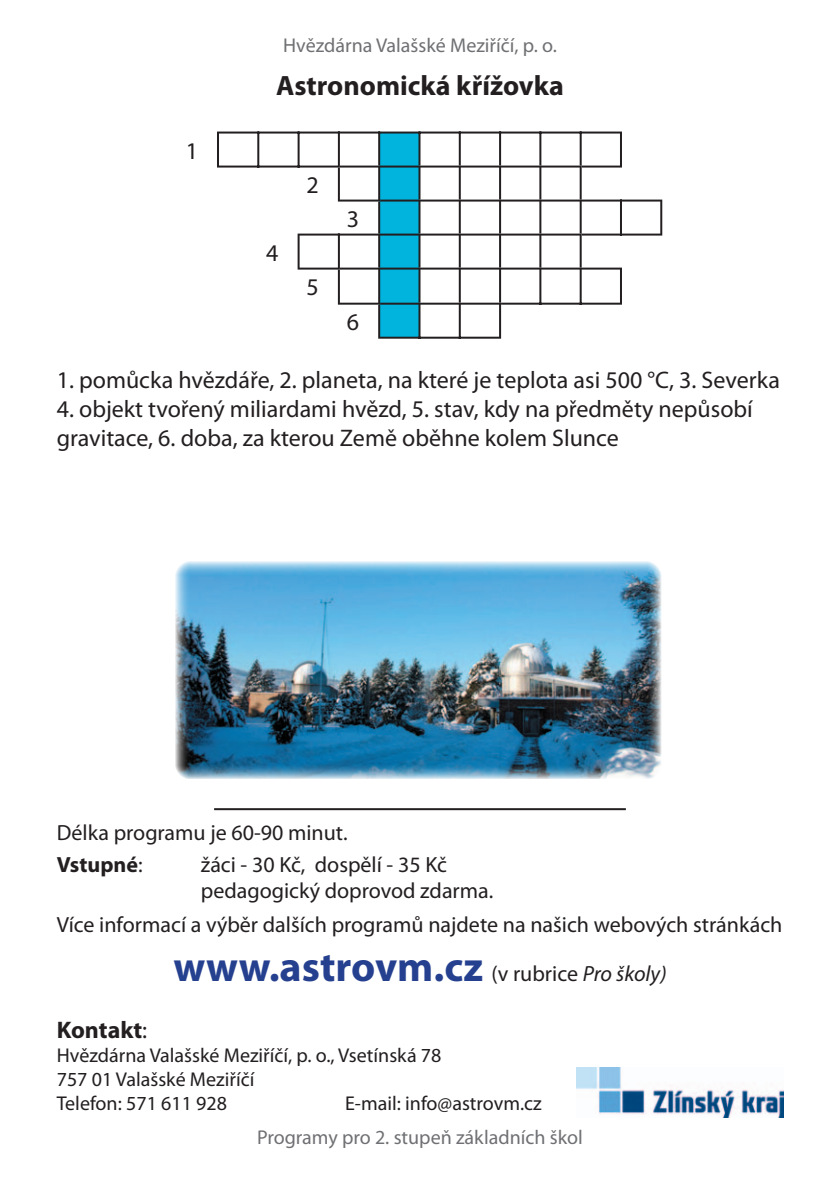
<style>
.page{position:relative;width:840px;height:1191px;background:#fff}
.page>*{position:absolute;margin:0;border:0;box-sizing:border-box;transform-origin:0 0}
.t1{font:700 42px "Myriad Pro";color:#25408f}
.t2{font:700 28px "Myriad Pro";color:#231f20}
.t3{font:24px/28.8px "Myriad Pro";color:#231f20}
.t4{font:700 24px "Myriad Pro";color:#231f20}
.t5{font:22px "Myriad Pro";color:#231f20}
.t6{font:700 22px "Myriad Pro";color:#231f20}
.t7{font:20px "Myriad Pro";color:#231f20}
.t8{font:20px "Myriad Pro";color:#6f7073}
.s1{font-weight:400}
.s2{font-weight:400;font-size:22px;color:#231f20}
.s3{font-weight:400;font-style:italic;font-size:22px;color:#231f20}
</style>
<div class="page">
<hr style="left:214px;top:808px;width:411px;height:2px;background:#231f20">
<img style="left:576px;top:1067px;width:206px;height:50px">
<hr style="left:217px;top:132px;width:40px;height:2px;background:#231f20">
<hr style="left:217px;top:134px;width:2px;height:32px;background:#231f20">
<hr style="left:259px;top:132px;width:38px;height:2px;background:#231f20">
<hr style="left:257px;top:132px;width:2px;height:36px;background:#231f20">
<hr style="left:299px;top:132px;width:39px;height:2px;background:#231f20">
<hr style="left:297px;top:132px;width:2px;height:36px;background:#231f20">
<hr style="left:340px;top:132px;width:38px;height:2px;background:#231f20">
<hr style="left:338px;top:132px;width:2px;height:34px;background:#231f20">
<hr style="left:420px;top:132px;width:38px;height:2px;background:#231f20">
<hr style="left:460px;top:132px;width:39px;height:2px;background:#231f20">
<hr style="left:458px;top:132px;width:2px;height:34px;background:#231f20">
<hr style="left:501px;top:132px;width:38px;height:2px;background:#231f20">
<hr style="left:499px;top:132px;width:2px;height:34px;background:#231f20">
<hr style="left:541px;top:132px;width:38px;height:2px;background:#231f20">
<hr style="left:539px;top:132px;width:2px;height:34px;background:#231f20">
<hr style="left:581px;top:132px;width:40px;height:2px;background:#231f20">
<hr style="left:579px;top:132px;width:2px;height:34px;background:#231f20">
<hr style="left:619px;top:134px;width:2px;height:32px;background:#231f20">
<hr style="left:217px;top:166px;width:40px;height:2px;background:#231f20">
<hr style="left:259px;top:166px;width:38px;height:2px;background:#231f20">
<hr style="left:299px;top:166px;width:41px;height:2px;background:#231f20">
<hr style="left:581px;top:166px;width:40px;height:2px;background:#231f20">
<hr style="left:340px;top:166px;width:40px;height:2px;background:#231f20">
<hr style="left:338px;top:168px;width:2px;height:32px;background:#231f20">
<hr style="left:420px;top:166px;width:40px;height:2px;background:#231f20">
<hr style="left:460px;top:166px;width:41px;height:2px;background:#231f20">
<hr style="left:458px;top:168px;width:2px;height:32px;background:#231f20">
<hr style="left:501px;top:166px;width:40px;height:2px;background:#231f20">
<hr style="left:499px;top:168px;width:2px;height:32px;background:#231f20">
<hr style="left:541px;top:166px;width:40px;height:2px;background:#231f20">
<hr style="left:539px;top:168px;width:2px;height:32px;background:#231f20">
<hr style="left:579px;top:168px;width:2px;height:32px;background:#231f20">
<hr style="left:338px;top:200px;width:42px;height:2px;background:#231f20">
<hr style="left:420px;top:200px;width:40px;height:2px;background:#231f20">
<hr style="left:460px;top:200px;width:41px;height:2px;background:#231f20">
<hr style="left:458px;top:202px;width:2px;height:32px;background:#231f20">
<hr style="left:501px;top:200px;width:40px;height:2px;background:#231f20">
<hr style="left:499px;top:202px;width:2px;height:32px;background:#231f20">
<hr style="left:541px;top:200px;width:40px;height:2px;background:#231f20">
<hr style="left:539px;top:202px;width:2px;height:32px;background:#231f20">
<hr style="left:581px;top:200px;width:38px;height:2px;background:#231f20">
<hr style="left:579px;top:202px;width:2px;height:32px;background:#231f20">
<hr style="left:621px;top:200px;width:41px;height:2px;background:#231f20">
<hr style="left:619px;top:200px;width:2px;height:36px;background:#231f20">
<hr style="left:660px;top:202px;width:2px;height:32px;background:#231f20">
<hr style="left:581px;top:234px;width:38px;height:2px;background:#231f20">
<hr style="left:621px;top:234px;width:41px;height:2px;background:#231f20">
<hr style="left:297px;top:234px;width:41px;height:2px;background:#231f20">
<hr style="left:297px;top:236px;width:2px;height:32px;background:#231f20">
<hr style="left:340px;top:234px;width:40px;height:2px;background:#231f20">
<hr style="left:338px;top:234px;width:2px;height:34px;background:#231f20">
<hr style="left:420px;top:234px;width:40px;height:2px;background:#231f20">
<hr style="left:460px;top:234px;width:41px;height:2px;background:#231f20">
<hr style="left:458px;top:236px;width:2px;height:32px;background:#231f20">
<hr style="left:501px;top:234px;width:40px;height:2px;background:#231f20">
<hr style="left:499px;top:236px;width:2px;height:32px;background:#231f20">
<hr style="left:541px;top:234px;width:40px;height:2px;background:#231f20">
<hr style="left:539px;top:236px;width:2px;height:32px;background:#231f20">
<hr style="left:579px;top:236px;width:2px;height:32px;background:#231f20">
<hr style="left:297px;top:268px;width:43px;height:2px;background:#231f20">
<hr style="left:340px;top:268px;width:40px;height:2px;background:#231f20">
<hr style="left:338px;top:270px;width:2px;height:33px;background:#231f20">
<hr style="left:420px;top:268px;width:40px;height:2px;background:#231f20">
<hr style="left:460px;top:268px;width:41px;height:2px;background:#231f20">
<hr style="left:458px;top:270px;width:2px;height:33px;background:#231f20">
<hr style="left:501px;top:268px;width:40px;height:2px;background:#231f20">
<hr style="left:499px;top:270px;width:2px;height:33px;background:#231f20">
<hr style="left:541px;top:268px;width:40px;height:2px;background:#231f20">
<hr style="left:539px;top:270px;width:2px;height:35px;background:#231f20">
<hr style="left:581px;top:268px;width:40px;height:2px;background:#231f20">
<hr style="left:579px;top:270px;width:2px;height:35px;background:#231f20">
<hr style="left:619px;top:270px;width:2px;height:33px;background:#231f20">
<hr style="left:338px;top:303px;width:42px;height:2px;background:#231f20">
<hr style="left:501px;top:303px;width:38px;height:2px;background:#231f20">
<hr style="left:541px;top:303px;width:38px;height:2px;background:#231f20">
<hr style="left:581px;top:303px;width:40px;height:2px;background:#231f20">
<hr style="left:420px;top:303px;width:40px;height:2px;background:#231f20">
<svg style="left:378px;top:132px;width:42px;height:207px;background:#06a1c5"></svg>
<hr style="left:460px;top:303px;width:41px;height:2px;background:#231f20">
<hr style="left:458px;top:305px;width:2px;height:34px;background:#231f20">
<hr style="left:499px;top:305px;width:2px;height:32px;background:#231f20">
<hr style="left:378px;top:337px;width:40px;height:2px;background:#231f20">
<hr style="left:420px;top:337px;width:38px;height:2px;background:#231f20">
<hr style="left:460px;top:337px;width:41px;height:2px;background:#231f20">
<img style="left:176px;top:561px;width:485px;height:218px">
<p class="t8" style="left:283px;top:34px;width:275px">Hvězdárna Valašské Meziříčí, p. o.</p>
<p class="t3" style="left:186px;top:137px;width:14px">1</p>
<p class="t2" style="left:276px;top:70px;width:289px">Astronomická křížovka</p>
<p class="t3" style="left:266px;top:239px;width:14px">4</p>
<p class="t3" style="left:306px;top:171px;width:14px">2</p>
<p class="t3" style="left:306px;top:273px;width:14px">5</p>
<p class="t3" style="left:347px;top:205px;width:14px">3</p>
<p class="t3" style="left:347px;top:308px;width:14px">6</p>
<p class="t3" style="left:57px;top:366px;width:724px">1. pomůcka hvězdáře, 2. planeta, na které je teplota asi 500 °C, 3. Severka</p>
<p class="t3" style="left:57px;top:395px;width:697px">4. objekt tvořený miliardami hvězd, 5. stav, kdy na předměty nepůsobí gravitace, 6. doba, za kterou Země oběhne kolem Slunce</p>
<p class="t5" style="left:57px;top:820px;width:292px">Délka programu je 60-90 minut.</p>
<p class="t6" style="left:57px;top:852px;width:87px">Vstupné<span class="s1">:</span></p>
<p class="t5" style="left:201px;top:852px;width:247px">žáci - 30 Kč, dospělí - 35 Kč</p>
<p class="t5" style="left:201px;top:878px;width:294px">pedagogický doprovod zdarma.</p>
<p class="t5" style="left:57px;top:912px;width:726px">Více informací a výběr dalších programů najdete na našich webových stránkách</p>
<p class="t1" style="left:173px;top:943px;width:494px">www.astrovm.cz <span class="s2">(v rubrice</span> <span class="s3">Pro školy)</span></p>
<p class="t4" style="left:57px;top:1016px;width:92px">Kontakt<span class="s1">:</span></p>
<p class="t7" style="left:57px;top:1044px;width:386px">Hvězdárna Valašské Meziříčí, p. o., Vsetínská 78</p>
<p class="t7" style="left:57px;top:1068px;width:199px">757 01 Valašské Meziříčí</p>
<p class="t7" style="left:57px;top:1092px;width:172px">Telefon: 571 611 928</p>
<p class="t7" style="left:345px;top:1092px;width:198px">E-mail: info@astrovm.cz</p>
<p class="t8" style="left:257px;top:1126px;width:327px">Programy pro 2. stupeň základních škol</p>
</div>
